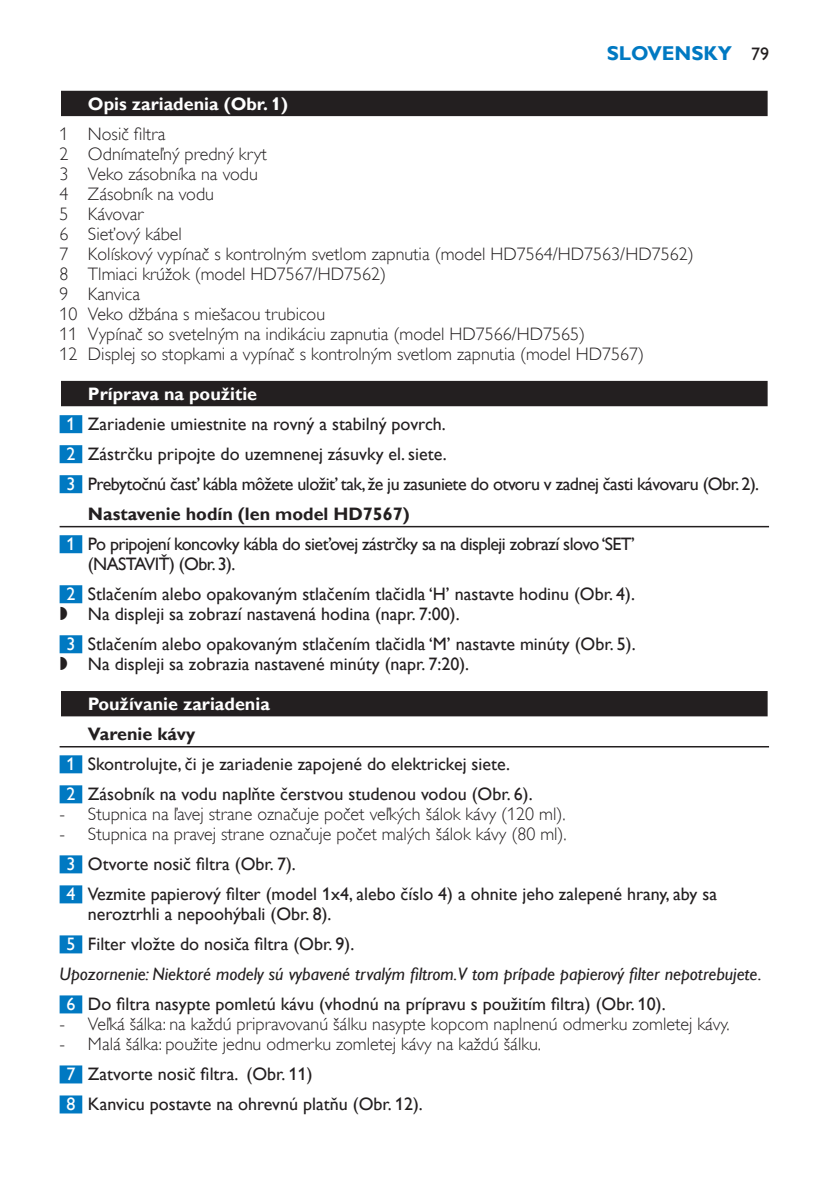
<style>
.page{position:relative;width:840px;height:1191px;background:#fff}
.page>*{position:absolute;margin:0;border:0;box-sizing:border-box;transform-origin:0 0}
.t1{font:700 20px "Gill Sans Alt One WGL";color:#0079c2}
.t2{font:18px/30px "Gill Sans Alt One WGL";color:#231f20}
.t3{font:18px/20px "Gill Sans Alt One WGL Light";color:#231f20}
.t4{font:18px "Gill Sans Alt One WGL";letter-spacing:-.03em;color:#231f20}
.t5{font:italic 18px "Gill Sans Alt One WGL";color:#231f20}
.t6{font:700 18px "Gill Sans Alt One WGL";color:#fff}
.t7{font:700 18px "Gill Sans Alt One WGL";color:#231f20}
.s1{font-weight:400;font-size:18px;color:#231f20}
.s2{color:#fff}
.s3{font-family:"Philips Ll Font Plain"}
.s4{font-weight:700}
</style>
<div class="page">
<div style="left:60px;top:90px;width:708px;height:28px;background:#e4e3e3"></div>
<div style="left:61px;top:91px;width:706px;height:25px;background:#231f20"></div>
<div style="left:60px;top:380px;width:708px;height:28px;background:#c8c7c7"></div>
<div style="left:61px;top:381px;width:706px;height:25px;background:#231f20"></div>
<div style="left:60px;top:415px;width:22px;height:18px;background:#0079c2"></div>
<div style="left:60px;top:445px;width:22px;height:18px;background:#0079c2"></div>
<div style="left:60px;top:475px;width:22px;height:18px;background:#0079c2"></div>
<hr style="left:60px;top:526px;width:708px;height:1px;background:#231f20">
<div style="left:60px;top:535px;width:22px;height:18px;background:#0079c2"></div>
<div style="left:60px;top:585px;width:22px;height:18px;background:#0079c2"></div>
<div style="left:60px;top:635px;width:22px;height:18px;background:#0079c2"></div>
<div style="left:60px;top:690px;width:708px;height:28px;background:#aaa8a9"></div>
<div style="left:61px;top:691px;width:706px;height:25px;background:#231f20"></div>
<hr style="left:60px;top:746px;width:708px;height:1px;background:#231f20">
<div style="left:60px;top:755px;width:22px;height:18px;background:#0079c2"></div>
<div style="left:60px;top:785px;width:22px;height:18px;background:#0079c2"></div>
<div style="left:60px;top:855px;width:22px;height:18px;background:#0079c2"></div>
<div style="left:60px;top:885px;width:22px;height:18px;background:#0079c2"></div>
<div style="left:60px;top:935px;width:22px;height:18px;background:#0079c2"></div>
<div style="left:60px;top:995px;width:22px;height:18px;background:#0079c2"></div>
<div style="left:60px;top:1065px;width:22px;height:18px;background:#0079c2"></div>
<div style="left:60px;top:1095px;width:22px;height:18px;background:#0079c2"></div>
<p class="t1" style="left:606px;top:40px;width:164px">SLOVENSKY <span class="s1">79</span></p>
<p class="t6" style="left:88px;top:92px;width:201px">Opis zariadenia (Obr. 1)</p>
<p class="t3" style="left:60px;top:124px;width:635px">1 Nosič filtra<br>2 Odnímateľný predný kryt<br>3 Veko zásobníka na vodu<br>4 Zásobník na vodu<br>5 Kávovar<br>6 Sieťový kábel<br>7 Kolískový vypínač s kontrolným svetlom zapnutia (model HD7564/HD7563/HD7562)<br>8 Tlmiaci krúžok (model HD7567/HD7562)<br>9 Kanvica<br>10 Veko džbána s miešacou trubicou<br>11 Vypínač so svetelným na indikáciu zapnutia (model HD7566/HD7565)<br>12 Displej so stopkami a vypínač s kontrolným svetlom zapnutia (model HD7567)</p>
<p class="t6" style="left:88px;top:382px;width:171px">Príprava na použitie</p>
<p class="t2" style="left:66px;top:409px;width:380px"><span class="s2">1</span> Zariadenie umiestnite na rovný a stabilný povrch.</p>
<p class="t2" style="left:66px;top:439px;width:381px"><span class="s2">2</span> Zástrčku pripojte do uzemnenej zásuvky el. siete.</p>
<p class="t4" style="left:66px;top:472px;width:694px"><span class="s2">3</span> Prebytočnú časť kábla môžete uložiť tak, že ju zasuniete do otvoru v zadnej časti kávovaru (Obr.2).</p>
<p class="t7" style="left:88px;top:502px;width:323px">Nastavenie hodín (len model HD7567)</p>
<p class="t4" style="left:66px;top:532px;width:570px"><span class="s2">1</span> Po pripojení koncovky kábla do sieťovej zástrčky sa na displeji zobrazí slovo‘SET’</p>
<p class="t2" style="left:66px;top:549px;width:569px;text-indent:22px">(NASTAVIŤ) (Obr.3).<br><span class="s2">2</span> Stlačením alebo opakovaným stlačením tlačidla ‘H’ nastavte hodinu (Obr. 4).</p>
<p class="t2" style="left:66px;top:599px;width:570px;text-indent:-7px"><span class="s3">,</span> Na displeji sa zobrazí nastavená hodina (napr. 7:00).<br><span class="s2">3</span> Stlačením alebo opakovaným stlačením tlačidla ‘M’ nastavte minúty (Obr. 5).</p>
<p class="t2" style="left:60px;top:649px;width:411px"><span class="s3">,</span> Na displeji sa zobrazia nastavené minúty (napr. 7:20).</p>
<p class="t6" style="left:88px;top:692px;width:183px">Používanie zariadenia</p>
<p class="t2" style="left:66px;top:719px;width:467px;text-indent:22px"><span class="s4">Varenie kávy<br></span><span class="s2">1</span> Skontrolujte, či je zariadenie zapojené do elektrickej siete.<br><span class="s2">2</span> Zásobník na vodu naplňte čerstvou studenou vodou (Obr. 6).</p>
<p class="t3" style="left:60px;top:804px;width:507px">- Stupnica na ľavej strane označuje počet veľkých šálok kávy (120 ml).</p>
<p class="t3" style="left:60px;top:824px;width:508px">- Stupnica na pravej strane označuje počet malých šálok kávy (80 ml).</p>
<p class="t2" style="left:66px;top:849px;width:651px"><span class="s2">3</span> Otvorte nosič filtra (Obr. 7).<br><span class="s2">4</span> Vezmite papierový filter (model 1x4, alebo číslo 4) a ohnite jeho zalepené hrany, aby sa</p>
<p class="t2" style="left:88px;top:899px;width:245px">neroztrhli a nepoohýbali (Obr. 8).</p>
<p class="t2" style="left:66px;top:929px;width:289px"><span class="s2">5</span> Filter vložte do nosiča filtra (Obr. 9).</p>
<p class="t5" style="left:60px;top:961px;width:703px">Upozornenie: Niektoré modely sú vybavené trvalým filtrom.V tom prípade papierový filter nepotrebujete.</p>
<p class="t2" style="left:66px;top:989px;width:600px"><span class="s2">6</span> Do filtra nasypte pomletú kávu (vhodnú na prípravu s použitím filtra) (Obr. 10).</p>
<p class="t3" style="left:60px;top:1014px;width:671px">- Veľká šálka: na každú pripravovanú šálku nasypte kopcom naplnenú odmerku zomletej kávy.</p>
<p class="t3" style="left:60px;top:1034px;width:482px">- Malá šálka: použite jednu odmerku zomletej kávy na každú šálku.</p>
<p class="t2" style="left:66px;top:1059px;width:357px"><span class="s2">7</span> Zatvorte nosič filtra. (Obr. 11)<br><span class="s2">8</span> Kanvicu postavte na ohrevnú platňu (Obr. 12).</p>
</div>
